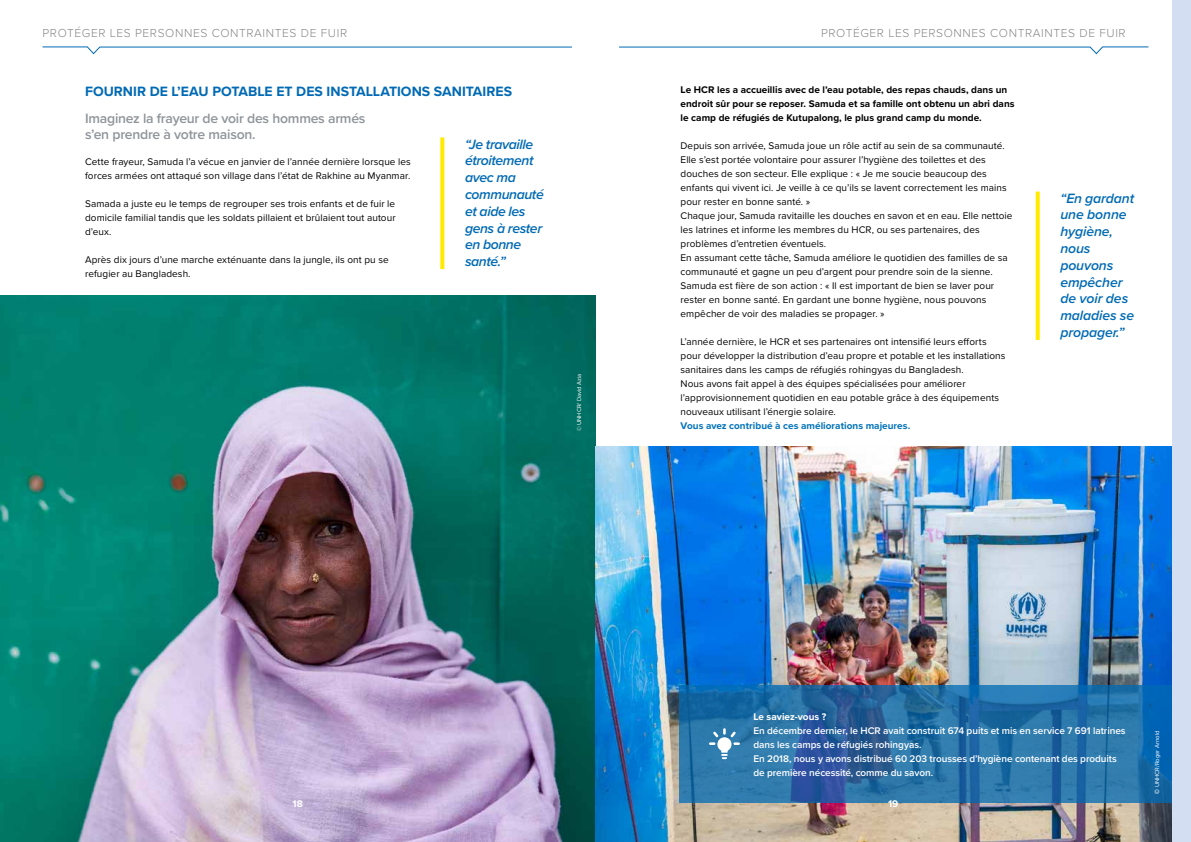
<style>
.page{position:relative;width:1191px;height:842px;background:#fff}
.page>*{position:absolute;margin:0;border:0;box-sizing:border-box;transform-origin:0 0}
.t1{font:italic 600 14px/16.8px "Proxima Nova";letter-spacing:-.01em;color:#006ab4}
.t2{font:italic 600 14px/16.8px "Proxima Nova";letter-spacing:-.03em;color:#006ab4}
.t3{font:600 14px/16px "Proxima Nova";letter-spacing:-.02em;color:#8f9499}
.t4{font:700 14px "Proxima Nova";color:#006ab4}
.t5{font:300 12px "Proxima Nova";letter-spacing:.05em;color:#878787}
.t6{font:10px/14px "Proxima Nova";letter-spacing:.005em;color:#000}
.t7{font:600 10px/14px "Proxima Nova";letter-spacing:-.005em;color:#fff}
.t8{font:700 10px/14px "Proxima Nova";letter-spacing:.005em;color:#000}
.t9{font:700 10px "Proxima Nova";letter-spacing:.005em;color:#0072bb}
.t10{font:700 10px "Proxima Nova";color:#fff}
.t11{font:6px "Proxima Nova";color:#fff}
.s1{font-family:"Avenir";font-weight:300}
</style>
<div class="page">
<img style="left:0;top:296px;width:595px;height:546px">
<img style="left:595px;top:447px;width:577px;height:395px">
<svg style="left:679px;top:685px;width:493px;height:117px;background:#246da5"></svg>
<svg style="left:709px;top:728px;width:31px;height:31px"></svg>
<svg style="left:619px;top:47px;width:529px;height:7px"></svg>
<svg style="left:42px;top:47px;width:530px;height:7px"></svg>
<svg style="left:440px;top:137px;width:4px;height:132px"></svg>
<svg style="left:1035px;top:192px;width:4px;height:148px"></svg>
<div style="left:1172px;top:0;width:19px;height:842px;background:#d3def2"></div>
<p class="t5" style="left:43px;top:24px;width:306px">PROTÉGER LES PERSONNES CONTRAINTES DE FUIR</p>
<p class="t5" style="left:821px;top:24px;width:306px">PROTÉGER LES PERSONNES CONTRAINTES DE FUIR</p>
<h1 class="t4" style="left:85px;top:81px;width:428px">FOURNIR DE L’EAU POTABLE ET DES INSTALLATIONS SANITAIRES</h1>
<h1 class="t3" style="left:85px;top:110px;width:282px">Imaginez la frayeur de voir des hommes armés s’en prendre à votre maison.</h1>
<p class="t6" style="left:85px;top:154px;width:327px">Cette frayeur, Samuda l’a vécue en janvier de l’année dernière lorsque les forces armées ont attaqué son village dans l’état de Rakhine au Myanmar.</p>
<p class="t6" style="left:85px;top:196px;width:312px;text-align:justify">Samada a juste eu le temps de regrouper ses trois enfants et de fuir le domicile familial tandis que les soldats pillaient et brûlaient tout autour d’eux.</p>
<p class="t6" style="left:85px;top:252px;width:305px">Après dix jours d’une marche exténuante dans la jungle, ils ont pu se refugier au Bangladesh.</p>
<h1 class="t2" style="left:465px;top:135px;width:80px">“Je travaille étroitement avec ma communauté et aide les gens à rester en bonne santé.”</h1>
<p class="t11" style="left:575px;top:431px;width:59px;rotate:-90deg">© UNHCR/ David Azia</p>
<p class="t8" style="left:680px;top:82px;width:336px">Le HCR les a accueillis avec de l’eau potable, des repas chauds, dans un endroit sûr pour se reposer. Samuda et sa famille ont obtenu un abri dans le camp de réfugiés de Kutupalong, le plus grand camp du monde.</p>
<p class="t6" style="left:680px;top:138px;width:333px">Depuis son arrivée, Samuda joue un rôle actif au sein de sa communauté.<br>Elle s’est portée volontaire pour assurer l’hygiène des toilettes et des douches de son secteur. Elle explique : « Je me soucie beaucoup des enfants qui vivent ici. Je veille à ce qu’ils se lavent correctement les mains pour rester en bonne santé. »<br>Chaque jour, Samuda ravitaille les douches en savon et en eau. Elle nettoie les latrines et informe les membres du HCR, ou ses partenaires, des problèmes d’entretien éventuels.<br>En assumant cette tâche, Samuda améliore le quotidien des familles de sa communauté et gagne un peu d’argent pour prendre soin de la sienne.<br>Samuda est fière de son action : « Il est important de bien se laver pour rester en bonne santé. En gardant une bonne hygiène, nous pouvons empêcher de voir des maladies se propager. »</p>
<p class="t6" style="left:680px;top:334px;width:326px">L’année dernière, le HCR et ses partenaires ont intensifié leurs efforts pour développer la distribution d’eau propre et potable et les installations sanitaires dans les camps de réfugiés rohingyas du Bangladesh.<br>Nous avons fait appel à des équipes spécialisées pour améliorer l’approvisionnement quotidien en eau potable grâce à des équipements nouveaux utilisant l’énergie solaire.</p>
<p class="t9" style="left:680px;top:418px;width:231px">Vous avez contribué à ces améliorations majeures.</p>
<h1 class="t1" style="left:1060px;top:189px;width:75px">“En gardant une bonne hygiène, nous pouvons empêcher de voir des maladies se propager.”</h1>
<p class="t10" style="left:293px;top:796px;width:12px">18</p>
<p class="t10" style="left:753px;top:709px;width:75px">Le saviez-vous ?</p>
<p class="t7" style="left:753px;top:723px;width:374px">En décembre dernier, le HCR avait construit 674 puits et mis en service 7 691 latrines dans les camps de réfugiés rohingyas.<br>En 2018, nous y avons distribué 60 203 trousses d’hygiène contenant des produits de première nécessité, comme du savon.</p>
<p class="t10" style="left:888px;top:796px;width:12px">19</p>
<p class="t11" style="left:1152px;top:794px;width:65px;rotate:-90deg"><span class="s1">©</span> UNHCR/Roger Arnold</p>
</div>
